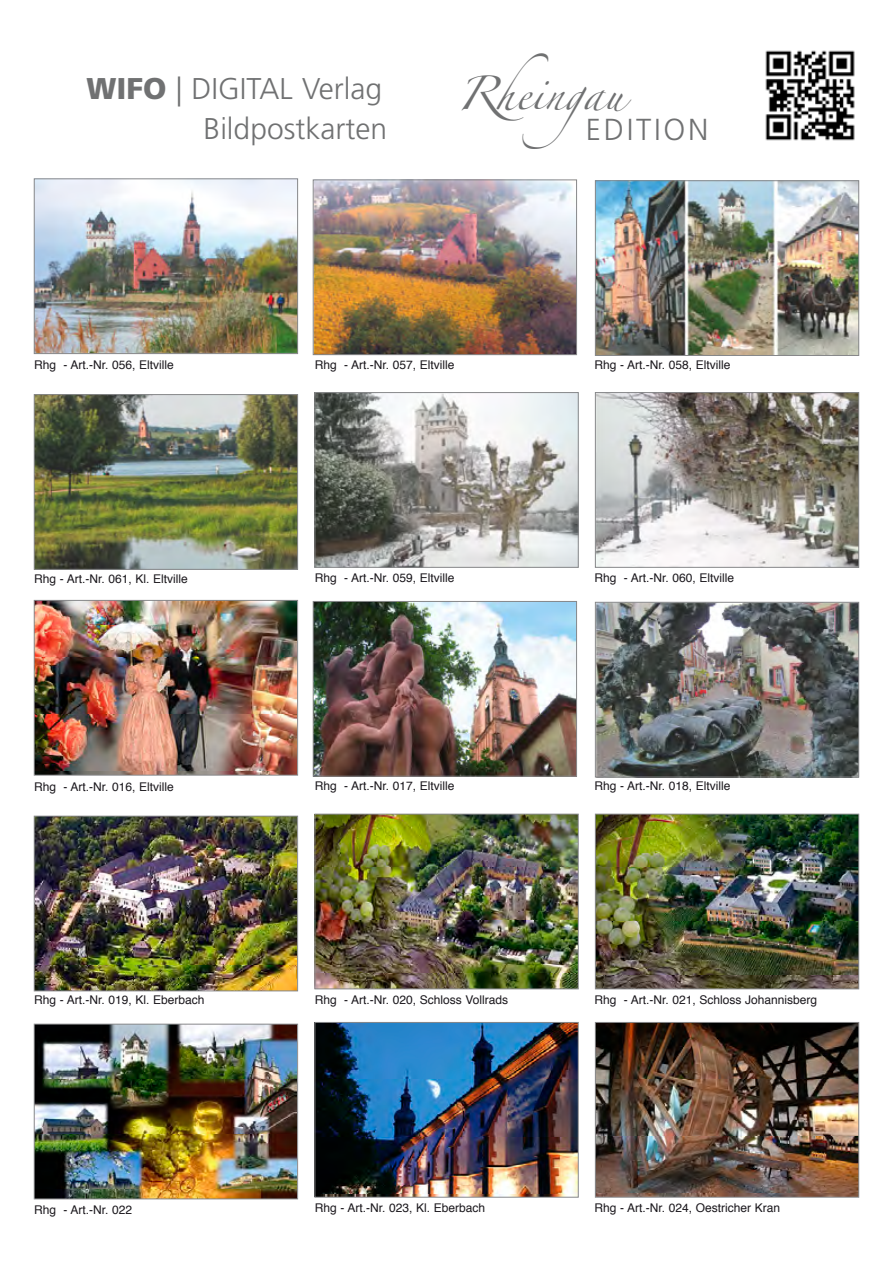
<style>
.page{position:relative;width:893px;height:1263px;background:#fff}
.page>*{position:absolute;margin:0;border:0;box-sizing:border-box;transform-origin:0 0}
.t1{font:30.3px "Zapfino";color:#707172}
.t2{font:300 30.3px "Frutiger";letter-spacing:.09em;color:#707172}
.t3{font:300 30px/39.6px "Frutiger";color:#707172;text-align:right}
.t4{font:12px "Helvetica";color:#1a171c}
.s1{font-weight:900}
</style>
<div class="page">
<img style="left:36px;top:602px;width:260px;height:171px">
<div style="left:34px;top:600px;width:264px;height:175px;border:1px solid #87888a"></div>
<img style="left:36px;top:181px;width:260px;height:171px">
<div style="left:34px;top:179px;width:264px;height:175px;border:1px solid #87888a"></div>
<img style="left:597px;top:816px;width:260px;height:171px">
<div style="left:595px;top:814px;width:264px;height:175px;border:1px solid #87888a"></div>
<img style="left:597px;top:394px;width:260px;height:171px">
<div style="left:595px;top:392px;width:264px;height:175px;border:1px solid #87888a"></div>
<img style="left:317px;top:816px;width:259px;height:171px">
<div style="left:315px;top:814px;width:263px;height:175px;border:1px solid #87888a"></div>
<img style="left:317px;top:394px;width:259px;height:171px">
<div style="left:315px;top:392px;width:263px;height:175px;border:1px solid #87888a"></div>
<img style="left:597px;top:1024px;width:260px;height:171px">
<div style="left:595px;top:1022px;width:264px;height:175px;border:1px solid #87888a"></div>
<img style="left:317px;top:1024px;width:259px;height:171px">
<div style="left:315px;top:1022px;width:263px;height:175px;border:1px solid #87888a"></div>
<img style="left:36px;top:1026px;width:260px;height:171px">
<div style="left:34px;top:1024px;width:264px;height:175px;border:1px solid #87888a"></div>
<img style="left:36px;top:818px;width:260px;height:171px">
<div style="left:34px;top:816px;width:264px;height:175px;border:1px solid #87888a"></div>
<img style="left:36px;top:396px;width:260px;height:172px">
<div style="left:34px;top:394px;width:264px;height:176px;border:1px solid #87888a"></div>
<img style="left:597px;top:604px;width:260px;height:171px">
<div style="left:595px;top:602px;width:264px;height:175px;border:1px solid #87888a"></div>
<img style="left:597px;top:182px;width:260px;height:172px">
<div style="left:595px;top:180px;width:264px;height:176px;border:1px solid #87888a"></div>
<img style="left:315px;top:603px;width:260px;height:171px">
<div style="left:313px;top:601px;width:264px;height:175px;border:1px solid #87888a"></div>
<img style="left:315px;top:182px;width:260px;height:171px">
<div style="left:313px;top:180px;width:264px;height:175px;border:1px solid #87888a"></div>
<img style="left:765px;top:50px;width:90px;height:91px">
<h2 class="t3" style="left:86px;top:70px;width:302px"><span class="s1">WIFO</span> | DIGITAL Verlag<br>Bildpostkarten</h2>
<h1 class="t1" style="left:456px;top:81px;width:174px">Rheingau</h1>
<h1 class="t2" style="left:586px;top:112px;width:124px">EDITION</h1>
<p class="t4" style="left:34px;top:356px;width:141px">Rhg - Art.-Nr. 056, Eltville</p>
<p class="t4" style="left:315px;top:355px;width:141px">Rhg - Art.-Nr. 057, Eltville</p>
<p class="t4" style="left:594px;top:355px;width:138px">Rhg - Art.-Nr. 058, Eltville</p>
<p class="t4" style="left:34px;top:569px;width:155px">Rhg - Art.-Nr. 061, Kl. Eltville</p>
<p class="t4" style="left:315px;top:569px;width:141px">Rhg - Art.-Nr. 059, Eltville</p>
<p class="t4" style="left:594px;top:569px;width:141px">Rhg - Art.-Nr. 060, Eltville</p>
<p class="t4" style="left:34px;top:777px;width:141px">Rhg - Art.-Nr. 016, Eltville</p>
<p class="t4" style="left:315px;top:777px;width:141px">Rhg - Art.-Nr. 017, Eltville</p>
<p class="t4" style="left:594px;top:777px;width:138px">Rhg - Art.-Nr. 018, Eltville</p>
<p class="t4" style="left:34px;top:991px;width:172px">Rhg - Art.-Nr. 019, Kl. Eberbach</p>
<p class="t4" style="left:315px;top:990px;width:195px">Rhg - Art.-Nr. 020, Schloss Vollrads</p>
<p class="t4" style="left:594px;top:990px;width:224px">Rhg - Art.-Nr. 021, Schloss Johannisberg</p>
<p class="t4" style="left:34px;top:1201px;width:100px">Rhg - Art.-Nr. 022</p>
<p class="t4" style="left:315px;top:1199px;width:172px">Rhg - Art.-Nr. 023, Kl. Eberbach</p>
<p class="t4" style="left:594px;top:1199px;width:187px">Rhg - Art.-Nr. 024, Oestricher Kran</p>
</div>
